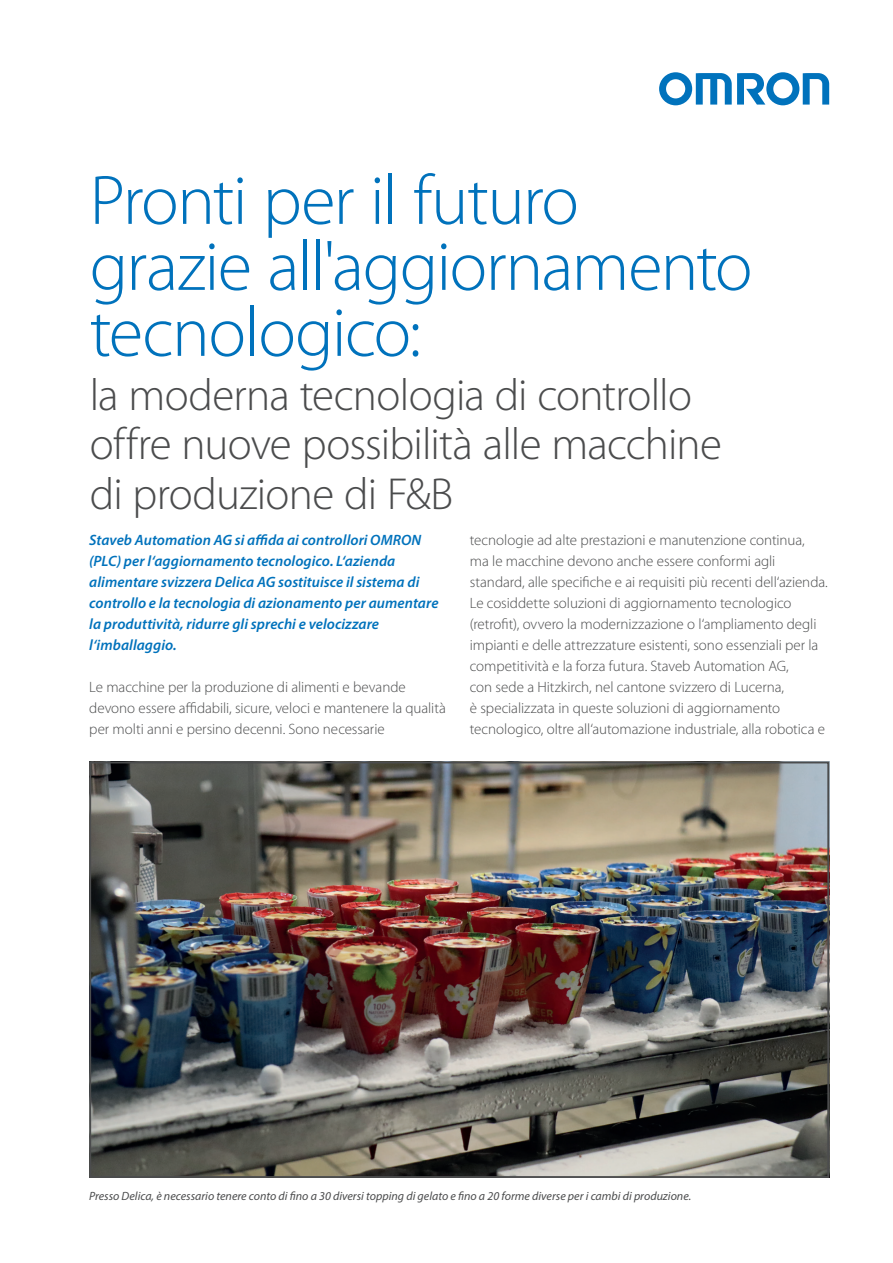
<style>
.page{position:relative;width:893px;height:1263px;background:#fff}
.page>*{position:absolute;margin:0;border:0;box-sizing:border-box;transform-origin:0 0}
.t1{font:300 70.5px/66px "Myriad Pro";letter-spacing:-.025em;color:#0072bc}
.t2{font:300 45px/49.5px "Myriad Pro";letter-spacing:-.02em;color:#4b4c4d}
.t3{font:300 15px/21px "Myriad Pro";letter-spacing:-.005em;color:#4b4c4d}
.t4{font:italic 600 15px/21px "Myriad Pro";letter-spacing:.005em;color:#0072bc}
.t5{font:italic 12px "Myriad Pro";color:#4b4c4d}
</style>
<div class="page">
<svg style="left:659px;top:72px;width:170px;height:33px"></svg>
<img style="left:92px;top:765px;width:734px;height:410px">
<div style="left:89px;top:762px;width:740px;height:416px;border:2px solid #4b4c4d"></div>
<h1 class="t1" style="left:90px;top:169px;width:664px">Pronti per il futuro grazie all'aggiornamento tecnologico:</h1>
<h2 class="t2" style="left:90px;top:371px;width:634px">la moderna tecnologia di controllo offre nuove possibilità alle macchine di produzione di F&amp;B</h2>
<p class="t4" style="left:89px;top:529px;width:351px">Staveb Automation AG si affida ai controllori OMRON (PLC) per l‘aggiornamento tecnologico. L‘azienda alimentare svizzera Delica AG sostituisce il sistema di controllo e la tecnologia di azionamento per aumentare la produttività, ridurre gli sprechi e velocizzare l‘imballaggio.</p>
<p class="t3" style="left:89px;top:677px;width:358px">Le macchine per la produzione di alimenti e bevande devono essere affidabili, sicure, veloci e mantenere la qualità per molti anni e persino decenni. Sono necessarie</p>
<p class="t3" style="left:470px;top:530px;width:359px">tecnologie ad alte prestazioni e manutenzione continua,<br>ma le macchine devono anche essere conformi agli standard, alle specifiche e ai requisiti più recenti dell‘azienda.<br>Le cosiddette soluzioni di aggiornamento tecnologico (retrofit), ovvero la modernizzazione o l‘ampliamento degli impianti e delle attrezzature esistenti, sono essenziali per la competitività e la forza futura. Staveb Automation AG,<br>con sede a Hitzkirch, nel cantone svizzero di Lucerna,<br>è specializzata in queste soluzioni di aggiornamento tecnologico, oltre all‘automazione industriale, alla robotica e</p>
<p class="t5" style="left:89px;top:1188px;width:604px">Presso Delica, è necessario tenere conto di fino a 30 diversi topping di gelato e fino a 20 forme diverse per i cambi di produzione.</p>
</div>
